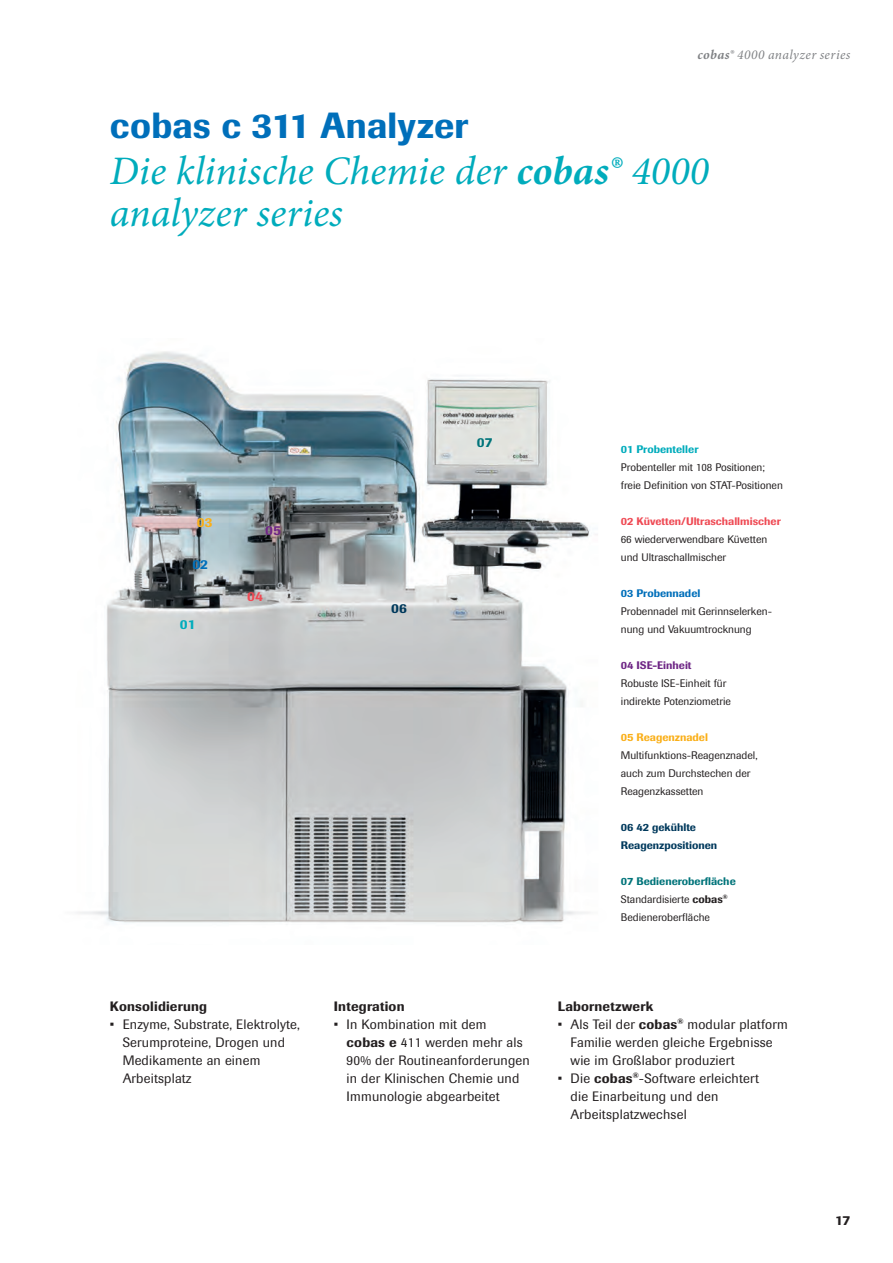
<style>
.page{position:relative;width:893px;height:1263px;background:#fff}
.page>*{position:absolute;margin:0;border:0;box-sizing:border-box;transform-origin:0 0}
.t1{font:italic 40.5px/42px "Minion Pro";color:#00acbc}
.t2{font:500 36px "Imago Pro";letter-spacing:.005em;color:#006fba}
.t3{font:13.5px/18px "Imago Pro";letter-spacing:.015em;color:#231f20}
.t4{font:500 13.5px "Imago Pro";letter-spacing:.015em;color:#231f20}
.t5{font:italic 13.5px "Minion Pro";letter-spacing:.03em;color:#808285}
.t6{font:500 13.5px "Imago Pro";color:#00acbc}
.t7{font:500 13.5px "Imago Pro";color:#006fba}
.t8{font:500 13.5px "Imago Pro";color:#faaf18}
.t9{font:500 13.5px "Imago Pro";color:#ef4b55}
.t10{font:500 13.5px "Imago Pro";color:#6f2786}
.t11{font:500 13.5px "Imago Pro";color:#00395c}
.t12{font:500 13.5px "Imago Pro";color:#00747a}
.t13{font:10.8px/18px "Imago Pro";color:#231f20}
.t14{font:500 10.8px "Imago Pro";color:#ef4b55}
.t15{font:500 10.8px/18px "Imago Pro";color:#00395c}
.t16{font:500 10.8px "Imago Pro";color:#00acbc}
.t17{font:500 10.8px "Imago Pro";color:#faaf18}
.t18{font:500 10.8px "Imago Pro";color:#006fba}
.t19{font:500 10.8px "Imago Pro";color:#6f2786}
.s1{font-weight:700}
.s2{font-weight:500;color:#00747a}
.s3{font-weight:500}
</style>
<div class="page">
<img style="left:77px;top:351px;width:521px;height:572px">
<p class="t5" style="left:697px;top:45px;width:154px"><span class="s1">cobas®</span> 4000 analyzer series</p>
<h2 class="t2" style="left:110px;top:102px;width:360px">cobas c 311 Analyzer</h2>
<h1 class="t1" style="left:110px;top:150px;width:601px">Die klinische Chemie der <span class="s1">cobas®</span> 4000 analyzer series</h1>
<p class="t8" style="left:197px;top:514px;width:17px">03</p>
<p class="t7" style="left:192px;top:556px;width:17px">02</p>
<p class="t6" style="left:180px;top:616px;width:17px">01</p>
<p class="t10" style="left:265px;top:522px;width:17px">05</p>
<p class="t9" style="left:247px;top:587px;width:17px">04</p>
<p class="t4" style="left:110px;top:997px;width:99px">Konsolidierung</p>
<p class="t3" style="left:123px;top:1015px;width:179px;text-indent:-13px">• Enzyme, Substrate, Elektrolyte,<br>Serumproteine, Drogen und<br>Medikamente an einem<br>Arbeitsplatz</p>
<p class="t11" style="left:391px;top:599px;width:17px">06</p>
<p class="t12" style="left:477px;top:433px;width:17px">07</p>
<p class="t16" style="left:621px;top:442px;width:79px">01 Probenteller</p>
<p class="t13" style="left:621px;top:458px;width:164px">Probenteller mit 108 Positionen; freie Definition von STAT-Positionen</p>
<p class="t14" style="left:621px;top:514px;width:161px">02 Küvetten/Ultraschallmischer</p>
<p class="t13" style="left:621px;top:530px;width:148px">66 wiederverwendbare Küvetten und Ultraschallmischer</p>
<p class="t18" style="left:621px;top:586px;width:81px">03 Probennadel</p>
<p class="t13" style="left:621px;top:602px;width:153px">Probennadel mit Gerinnselerken&shy;nung und Vakuumtrocknung</p>
<p class="t19" style="left:621px;top:658px;width:72px">04 ISE-Einheit</p>
<p class="t13" style="left:621px;top:674px;width:112px">Robuste ISE-Einheit für indirekte Potenziometrie</p>
<p class="t17" style="left:621px;top:730px;width:89px">05 Reagenznadel</p>
<p class="t13" style="left:621px;top:746px;width:138px">Multifunktions-Reagenznadel, auch zum Durchstechen der<br>Reagenzkassetten</p>
<p class="t15" style="left:621px;top:818px;width:98px">06 42 gekühlte<br>Reagenzpositionen</p>
<p class="t13" style="left:621px;top:872px;width:116px"><span class="s2">07 Bedieneroberfläche<br></span>Standardisierte <span class="s3">cobas</span><sup>®<br></sup>Bedieneroberfläche</p>
<p class="t4" style="left:334px;top:997px;width:72px">Integration</p>
<p class="t3" style="left:347px;top:1015px;width:185px;text-indent:-13px">• In Kombination mit dem<br><span class="s3">cobas e</span> 411 werden mehr als<br>90% der Routineanforderungen in der Klinischen Chemie und<br>Immunologie abgearbeitet</p>
<p class="t4" style="left:558px;top:997px;width:97px">Labornetzwerk</p>
<p class="t3" style="left:571px;top:1015px;width:219px;text-indent:-13px">• Als Teil der <span class="s3">cobas</span><sup>®</sup> modular platform<br>Familie werden gleiche Ergebnisse wie im Großlabor produziert</p>
<p class="t3" style="left:571px;top:1069px;width:190px;text-indent:-13px">• Die <span class="s3">cobas</span><sup>®</sup>-Software erleichtert die Einarbeitung und den<br>Arbeitsplatzwechsel</p>
<p class="t4" style="left:835px;top:1211px;width:17px">17</p>
</div>
